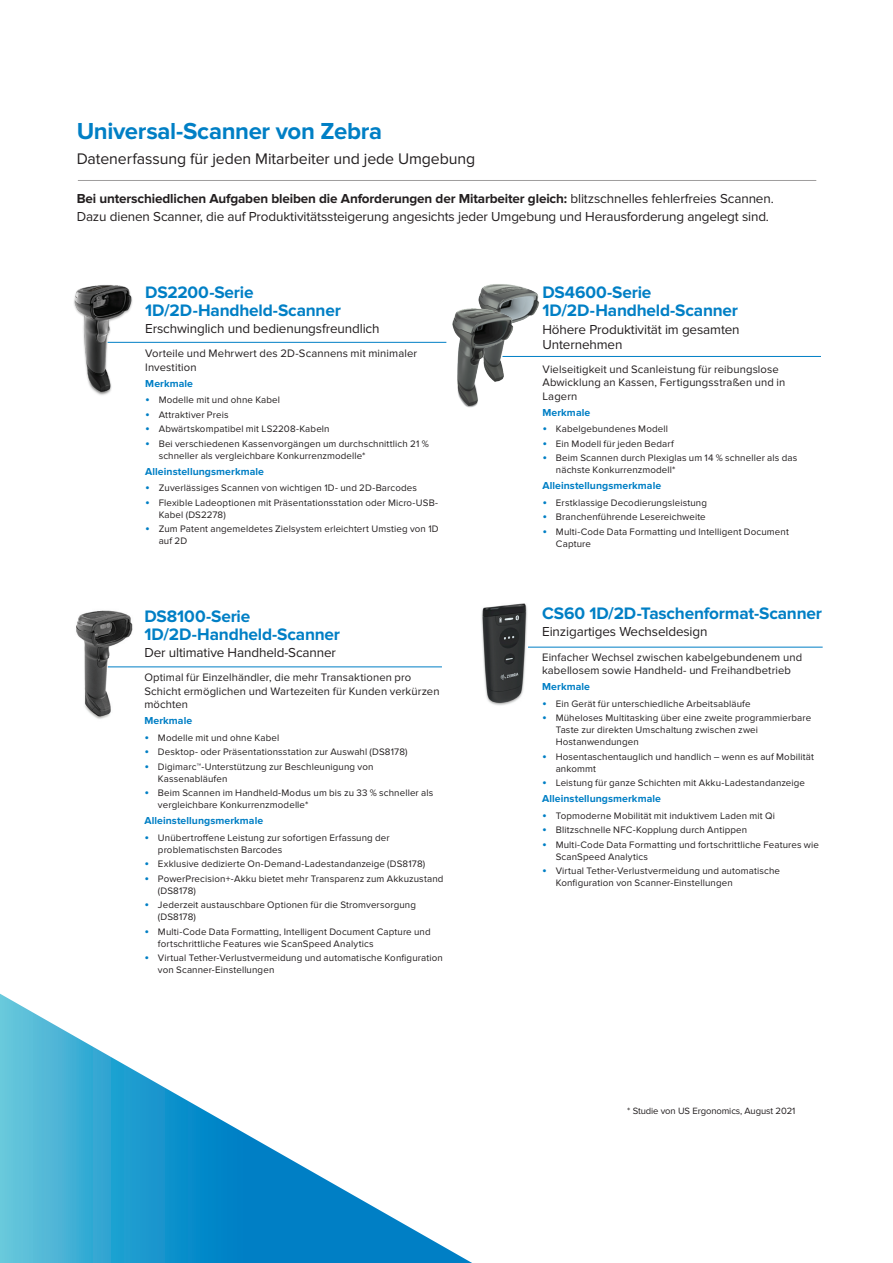
<style>
.page{position:relative;width:893px;height:1263px;background:#fff}
.page>*{position:absolute;margin:0;border:0;box-sizing:border-box;transform-origin:0 0}
.t1{font:700 24px "Proxima Nova";letter-spacing:-.015em;color:#007fc5}
.Product_Name{font:700 17.25px/18px "Proxima Nova";letter-spacing:-.005em;color:#007fc5}
.Subhead{font:15.9px "Proxima Nova";letter-spacing:-.005em;color:#231f20}
.body_copy_black{font:13.5px/18px "Proxima Nova";letter-spacing:-.01em;color:#231f20}
.Product_Subhead{font:13.5px/15px "Proxima Nova";letter-spacing:-.01em;color:#231f20}
.Product_Body{font:11.25px/13.5px "Proxima Nova";letter-spacing:.01em;color:#231f20}
.Product_Subhead_3{font:700 10.5px "Proxima Nova";letter-spacing:.005em;color:#007fc5}
.t2{font:9.75px/12px "Proxima Nova";letter-spacing:.015em;color:#231f20}
.body_copy_black-2{font:9.45px "Proxima Nova";letter-spacing:-.01em;color:#231f20}
.s1{font-weight:700}
.s2{font-size:13.5px;color:#007fc5}
</style>
<div class="page">
<hr style="left:78px;top:180px;width:738px;height:1px;background:#a09e9e">
<img style="left:73px;top:284px;width:67px;height:111px">
<hr style="left:108px;top:342px;width:338px;height:1px;background:#007fc5">
<img style="left:76px;top:610px;width:70px;height:109px">
<hr style="left:108px;top:666px;width:334px;height:1px;background:#007fc5">
<hr style="left:502px;top:356px;width:319px;height:1px;background:#007fc5">
<hr style="left:524px;top:647px;width:299px;height:1px;background:#007fc5">
<img style="left:481px;top:603px;width:46px;height:103px">
<svg style="left:0;top:994px;width:472px;height:269px"></svg>
<img style="left:478px;top:284px;width:62px;height:39px">
<img style="left:446px;top:304px;width:69px;height:104px">
<p class="t1" style="left:77px;top:118px;width:307px">Universal-Scanner von Zebra</p>
<p class="Subhead" style="left:77px;top:150px;width:400px">Datenerfassung für jeden Mitarbeiter und jede Umgebung</p>
<p class="body_copy_black" style="left:77px;top:189px;width:699px"><span class="s1">Bei unterschiedlichen Aufgaben bleiben die Anforderungen der Mitarbeiter gleich:</span> blitzschnelles fehlerfreies Scannen.<br>Dazu dienen Scanner, die auf Produktivitätssteigerung angesichts jeder Umgebung und Herausforderung angelegt sind.</p>
<p class="Product_Name" style="left:145px;top:284px;width:197px">DS2200-Serie<br>1D/2D-Handheld-Scanner</p>
<p class="Product_Subhead" style="left:145px;top:321px;width:236px">Erschwinglich und bedienungsfreundlich</p>
<p class="Product_Body" style="left:145px;top:347px;width:273px">Vorteile und Mehrwert des 2D-Scannens mit minimaler<br>Investition</p>
<p class="Product_Subhead_3" style="left:145px;top:377px;width:49px">Merkmale</p>
<p class="t2" style="left:145px;top:394px;width:136px"><span class="s2">•</span> Modelle mit und ohne Kabel</p>
<p class="t2" style="left:145px;top:409px;width:85px"><span class="s2">•</span> Attraktiver Preis</p>
<p class="t2" style="left:145px;top:423px;width:186px"><span class="s2">•</span> Abwärtskompatibel mit LS2208-Kabeln</p>
<p class="t2" style="left:159px;top:438px;width:272px;text-indent:-14px"><span class="s2">•</span> Bei verschiedenen Kassenvorgängen um durchschnittlich 21 % schneller als vergleichbare Konkurrenzmodelle*</p>
<p class="Product_Subhead_3" style="left:145px;top:465px;width:120px">Alleinstellungsmerkmale</p>
<p class="t2" style="left:145px;top:482px;width:273px"><span class="s2">•</span> Zuverlässiges Scannen von wichtigen 1D- und 2D-Barcodes</p>
<p class="t2" style="left:159px;top:497px;width:281px;text-indent:-14px"><span class="s2">•</span> Flexible Ladeoptionen mit Präsentationsstation oder Micro-USB-<br>Kabel (DS2278)</p>
<p class="t2" style="left:159px;top:523px;width:281px;text-indent:-14px"><span class="s2">•</span> Zum Patent angemeldetes Zielsystem erleichtert Umstieg von 1D auf 2D</p>
<p class="Product_Name" style="left:144px;top:608px;width:197px">DS8100-Serie<br>1D/2D-Handheld-Scanner</p>
<p class="Product_Subhead" style="left:144px;top:645px;width:193px">Der ultimative Handheld-Scanner</p>
<p class="Product_Body" style="left:144px;top:671px;width:297px">Optimal für Einzelhändler, die mehr Transaktionen pro<br>Schicht ermöglichen und Wartezeiten für Kunden verkürzen möchten</p>
<p class="Product_Subhead_3" style="left:144px;top:715px;width:49px">Merkmale</p>
<p class="t2" style="left:144px;top:732px;width:136px"><span class="s2">•</span> Modelle mit und ohne Kabel</p>
<p class="t2" style="left:144px;top:746px;width:265px"><span class="s2">•</span> Desktop- oder Präsentationsstation zur Auswahl (DS8178)</p>
<p class="t2" style="left:158px;top:761px;width:217px;text-indent:-14px"><span class="s2">•</span> Digimarc™-Unterstützung zur Beschleunigung von<br>Kassenabläufen</p>
<p class="t2" style="left:158px;top:787px;width:277px;text-indent:-14px"><span class="s2">•</span> Beim Scannen im Handheld-Modus um bis zu 33 % schneller als vergleichbare Konkurrenzmodelle*</p>
<p class="Product_Subhead_3" style="left:144px;top:815px;width:120px">Alleinstellungsmerkmale</p>
<p class="t2" style="left:158px;top:832px;width:233px;text-indent:-14px"><span class="s2">•</span> Unübertroffene Leistung zur sofortigen Erfassung der problematischsten Barcodes</p>
<p class="t2" style="left:144px;top:858px;width:282px"><span class="s2">•</span> Exklusive dedizierte On-Demand-Ladestandanzeige (DS8178)</p>
<p class="t2" style="left:158px;top:872px;width:287px;text-indent:-14px"><span class="s2">•</span> PowerPrecision+-Akku bietet mehr Transparenz zum Akkuzustand (DS8178)</p>
<p class="t2" style="left:158px;top:899px;width:260px;text-indent:-14px"><span class="s2">•</span> Jederzeit austauschbare Optionen für die Stromversorgung (DS8178)</p>
<p class="t2" style="left:158px;top:925px;width:274px;text-indent:-14px"><span class="s2">•</span> Multi-Code Data Formatting, Intelligent Document Capture und fortschrittliche Features wie ScanSpeed Analytics</p>
<p class="t2" style="left:158px;top:952px;width:286px;text-indent:-14px"><span class="s2">•</span> Virtual Tether-Verlustvermeidung und automatische Konfiguration von Scanner-Einstellungen</p>
<p class="Product_Name" style="left:542px;top:284px;width:197px">DS4600-Serie<br>1D/2D-Handheld-Scanner</p>
<p class="Product_Subhead" style="left:542px;top:322px;width:199px">Höhere Produktivität im gesamten<br>Unternehmen</p>
<p class="Product_Body" style="left:542px;top:363px;width:244px">Vielseitigkeit und Scanleistung für reibungslose<br>Abwicklung an Kassen, Fertigungsstraßen und in<br>Lagern</p>
<p class="Product_Subhead_3" style="left:542px;top:406px;width:49px">Merkmale</p>
<p class="t2" style="left:542px;top:423px;width:127px"><span class="s2">•</span> Kabelgebundenes Modell</p>
<p class="t2" style="left:542px;top:438px;width:133px"><span class="s2">•</span> Ein Modell für jeden Bedarf</p>
<p class="t2" style="left:556px;top:452px;width:243px;text-indent:-14px"><span class="s2">•</span> Beim Scannen durch Plexiglas um 14 % schneller als das nächste Konkurrenzmodell*</p>
<p class="Product_Subhead_3" style="left:542px;top:480px;width:120px">Alleinstellungsmerkmale</p>
<p class="t2" style="left:542px;top:497px;width:166px"><span class="s2">•</span> Erstklassige Decodierungsleistung</p>
<p class="t2" style="left:542px;top:511px;width:165px"><span class="s2">•</span> Branchenführende Lesereichweite</p>
<p class="t2" style="left:556px;top:526px;width:234px;text-indent:-14px"><span class="s2">•</span> Multi-Code Data Formatting und Intelligent Document<br>Capture</p>
<p class="Product_Name" style="left:542px;top:605px;width:281px">CS60 1D/2D-Taschenformat-Scanner</p>
<p class="Product_Subhead" style="left:542px;top:625px;width:167px">Einzigartiges Wechseldesign</p>
<p class="Product_Body" style="left:542px;top:650px;width:261px">Einfacher Wechsel zwischen kabelgebundenem und kabellosem sowie Handheld- und Freihandbetrieb</p>
<p class="Product_Subhead_3" style="left:542px;top:681px;width:49px">Merkmale</p>
<p class="t2" style="left:542px;top:698px;width:210px"><span class="s2">•</span> Ein Gerät für unterschiedliche Arbeitsabläufe</p>
<p class="t2" style="left:556px;top:712px;width:257px;text-indent:-14px"><span class="s2">•</span> Müheloses Multitasking über eine zweite programmierbare<br>Taste zur direkten Umschaltung zwischen zwei<br>Hostanwendungen</p>
<p class="t2" style="left:556px;top:750px;width:260px;text-indent:-14px"><span class="s2">•</span> Hosentaschentauglich und handlich – wenn es auf Mobilität ankommt</p>
<p class="t2" style="left:542px;top:777px;width:264px"><span class="s2">•</span> Leistung für ganze Schichten mit Akku-Ladestandanzeige</p>
<p class="Product_Subhead_3" style="left:542px;top:792px;width:120px">Alleinstellungsmerkmale</p>
<p class="t2" style="left:542px;top:809px;width:234px"><span class="s2">•</span> Topmoderne Mobilität mit induktivem Laden mit Qi</p>
<p class="t2" style="left:542px;top:824px;width:207px"><span class="s2">•</span> Blitzschnelle NFC-Kopplung durch Antippen</p>
<p class="t2" style="left:556px;top:838px;width:265px;text-indent:-14px"><span class="s2">•</span> Multi-Code Data Formatting und fortschrittliche Features wie<br>ScanSpeed Analytics</p>
<p class="t2" style="left:556px;top:865px;width:226px;text-indent:-14px"><span class="s2">•</span> Virtual Tether-Verlustvermeidung und automatische<br>Konfiguration von Scanner-Einstellungen</p>
<p class="body_copy_black-2" style="left:627px;top:1105px;width:170px">* Studie von US Ergonomics, August 2021</p>
</div>
